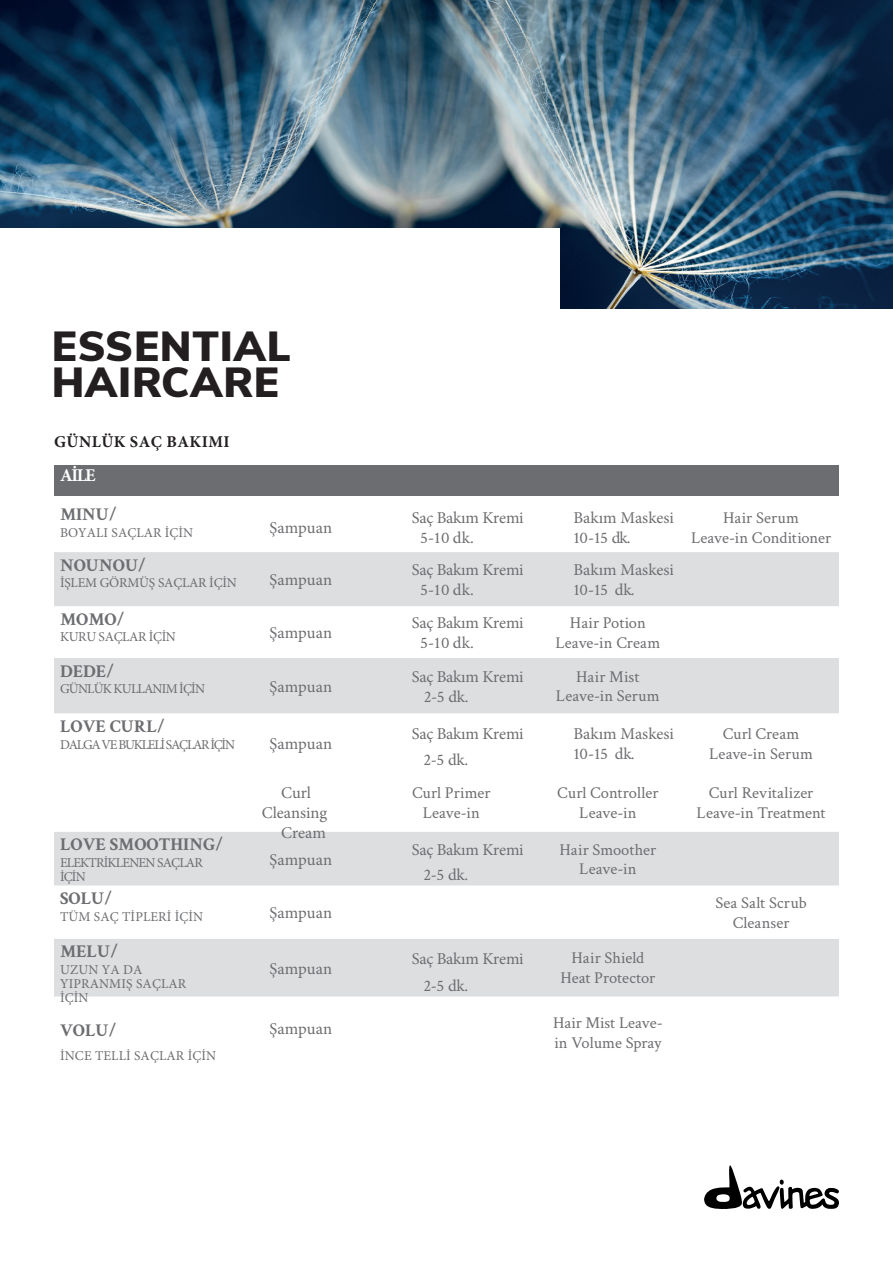
<style>
.page{position:relative;width:893px;height:1263px;background:#fff}
.page>*{position:absolute;margin:0;border:0;box-sizing:border-box;transform-origin:0 0}
.t1{font:900 42px/36.2px "Nunito Sans";letter-spacing:.02em;color:#231f20}
.t2{font:700 18px "Crimson Text";color:#6c6d70}
.t3{font:700 18px "Minion Pro";color:#fff}
.t4{font:16.5px/19.8px "Crimson Text";color:#6c6d70;text-align:center}
.t5{font:16.5px "Minion Pro";color:#6c6d70}
.t6{font:700 16.5px "Minion Pro";letter-spacing:.03em;color:#231f20}
.t7{font:13.5px/14px "Minion Pro";letter-spacing:.01em;color:#6c6d70}
.t8{font:13.5px/14px "Minion Pro";letter-spacing:-.055em;color:#6c6d70}
.t9{font:13.5px "Minion Pro";letter-spacing:-.015em;color:#6c6d70}
.t10{font:13.5px "Minion Pro";letter-spacing:-.085em;color:#6c6d70}
.t11{font:13.5px "Minion Pro";letter-spacing:.005em;color:#6c6d70}
.s1{font-family:"Minion Pro"}
</style>
<div class="page">
<svg style="left:54px;top:552px;width:785px;height:444px;fill:#dddee0"></svg>
<svg style="left:54px;top:772px;width:785px;height:60px"></svg>
<svg style="left:54px;top:886px;width:785px;height:53px"></svg>
<div style="left:54px;top:465px;width:785px;height:30px;background:#6c6d70"></div>
<img style="left:0;top:0;width:893px;height:308px">
<div style="left:0;top:228px;width:560px;height:93px;background:#fff"></div>
<svg style="left:704px;top:1165px;width:135px;height:44px"></svg>
<h1 class="t1" style="left:52px;top:326px;width:240px">ESSENTIAL<br>HAIRCARE</h1>
<p class="t6" style="left:54px;top:430px;width:177px">GÜNLÜK SAÇ BAKIMI</p>
<p class="t3" style="left:60px;top:463px;width:37px">AİLE</p>
<p class="t2" style="left:60px;top:504px;width:58px">MINU/</p>
<p class="t11" style="left:60px;top:523px;width:135px">BOYALI SAÇLAR İÇİN</p>
<p class="t5" style="left:269px;top:517px;width:64px">Şampuan</p>
<p class="t2" style="left:60px;top:554px;width:87px">NOUNOU/</p>
<p class="t9" style="left:60px;top:574px;width:178px">İŞLEM GÖRMÜŞ SAÇLAR İÇİN</p>
<p class="t5" style="left:269px;top:569px;width:64px">Şampuan</p>
<p class="t2" style="left:60px;top:608px;width:66px">MOMO/</p>
<p class="t9" style="left:60px;top:628px;width:117px">KURU SAÇLAR İÇİN</p>
<p class="t5" style="left:269px;top:622px;width:64px">Şampuan</p>
<p class="t2" style="left:60px;top:660px;width:55px">DEDE/</p>
<p class="t8" style="left:60px;top:682px;width:147px">GÜNLÜK KULLANIM İÇİN</p>
<p class="t5" style="left:269px;top:675px;width:64px">Şampuan</p>
<p class="t2" style="left:60px;top:715px;width:106px">LOVE CURL/</p>
<p class="t10" style="left:60px;top:735px;width:177px">DALGA VE BUKLELİ SAÇLAR İÇİN</p>
<p class="t5" style="left:269px;top:733px;width:64px">Şampuan</p>
<p class="t5" style="left:281px;top:782px;width:31px">Curl</p>
<p class="t5" style="left:262px;top:802px;width:67px">Cleansing</p>
<p class="t5" style="left:281px;top:822px;width:46px">Cream</p>
<p class="t2" style="left:60px;top:833px;width:164px">LOVE SMOOTHING/</p>
<p class="t8" style="left:60px;top:856px;width:144px">ELEKTRİKLENEN SAÇLAR<br>İÇİN</p>
<p class="t5" style="left:269px;top:848px;width:64px">Şampuan</p>
<p class="t5" style="left:412px;top:507px;width:113px">Saç Bakım Kremi</p>
<p class="t4" style="left:420px;top:527px;width:55px">5-10 <span class="s1">dk.</span></p>
<p class="t5" style="left:573px;top:507px;width:102px">Bakım Maskesi</p>
<p class="t4" style="left:573px;top:527px;width:59px">10-15 <span class="s1">dk.</span></p>
<p class="t4" style="left:691px;top:507px;width:142px">Hair Serum<br>Leave-in Conditioner</p>
<p class="t5" style="left:412px;top:559px;width:113px">Saç Bakım Kremi</p>
<p class="t4" style="left:420px;top:579px;width:55px">5-10 <span class="s1">dk.</span></p>
<p class="t5" style="left:573px;top:559px;width:102px">Bakım Maskesi</p>
<p class="t4" style="left:573px;top:579px;width:63px">10-15 <span class="s1">dk.</span></p>
<p class="t5" style="left:412px;top:612px;width:113px">Saç Bakım Kremi</p>
<p class="t4" style="left:420px;top:632px;width:55px">5-10 <span class="s1">dk</span>.</p>
<p class="t4" style="left:555px;top:612px;width:106px">Hair Potion<br>Leave-in Cream</p>
<p class="t5" style="left:412px;top:666px;width:113px">Saç Bakım Kremi</p>
<p class="t4" style="left:424px;top:686px;width:46px">2-5 <span class="s1">dk.</span></p>
<p class="t4" style="left:556px;top:666px;width:105px">Hair Mist<br>Leave-in Serum</p>
<p class="t5" style="left:412px;top:723px;width:113px">Saç Bakım Kremi</p>
<p class="t4" style="left:423px;top:749px;width:46px">2-5 <span class="s1">dk.</span></p>
<p class="t5" style="left:573px;top:723px;width:102px">Bakım Maskesi</p>
<p class="t4" style="left:573px;top:743px;width:63px">10-15 <span class="s1">dk.</span></p>
<p class="t4" style="left:709px;top:723px;width:105px">Curl Cream<br>Leave-in Serum</p>
<p class="t4" style="left:412px;top:782px;width:80px">Curl Primer<br>Leave-in</p>
<p class="t4" style="left:557px;top:782px;width:103px">Curl Controller<br>Leave-in</p>
<p class="t4" style="left:697px;top:782px;width:130px">Curl Revitalizer<br>Leave-in Treatment</p>
<p class="t5" style="left:412px;top:839px;width:113px">Saç Bakım Kremi</p>
<p class="t4" style="left:423px;top:864px;width:46px">2-5 <span class="s1">dk.</span></p>
<p class="t4" style="left:559px;top:839px;width:98px">Hair Smoother<br>Leave-in</p>
<p class="t2" style="left:60px;top:887px;width:53px">SOLU/</p>
<p class="t7" style="left:60px;top:910px;width:145px">TÜM SAÇ TİPLERİ İÇİN</p>
<p class="t5" style="left:269px;top:902px;width:64px">Şampuan</p>
<p class="t4" style="left:715px;top:892px;width:93px">Sea Salt Scrub<br>Cleanser</p>
<p class="t5" style="left:269px;top:957px;width:64px">Şampuan</p>
<p class="t2" style="left:60px;top:940px;width:59px">MELU/</p>
<p class="t7" style="left:60px;top:963px;width:128px">UZUN YA DA<br>YIPRANMIŞ SAÇLAR<br>İÇİN</p>
<p class="t2" style="left:60px;top:1019px;width:58px">VOLU/</p>
<p class="t7" style="left:60px;top:1048px;width:158px">İNCE TELLİ SAÇLAR İÇİN</p>
<p class="t5" style="left:412px;top:947px;width:113px">Saç Bakım Kremi</p>
<p class="t4" style="left:423px;top:975px;width:46px">2-5 <span class="s1">dk.</span></p>
<p class="t4" style="left:560px;top:948px;width:96px">Hair Shield<br>Heat Protector</p>
<p class="t5" style="left:269px;top:1018px;width:64px">Şampuan</p>
<p class="t4" style="left:553px;top:1012px;width:111px;text-align:left">Hair Mist Leave&shy;in Volume Spray</p>
</div>
